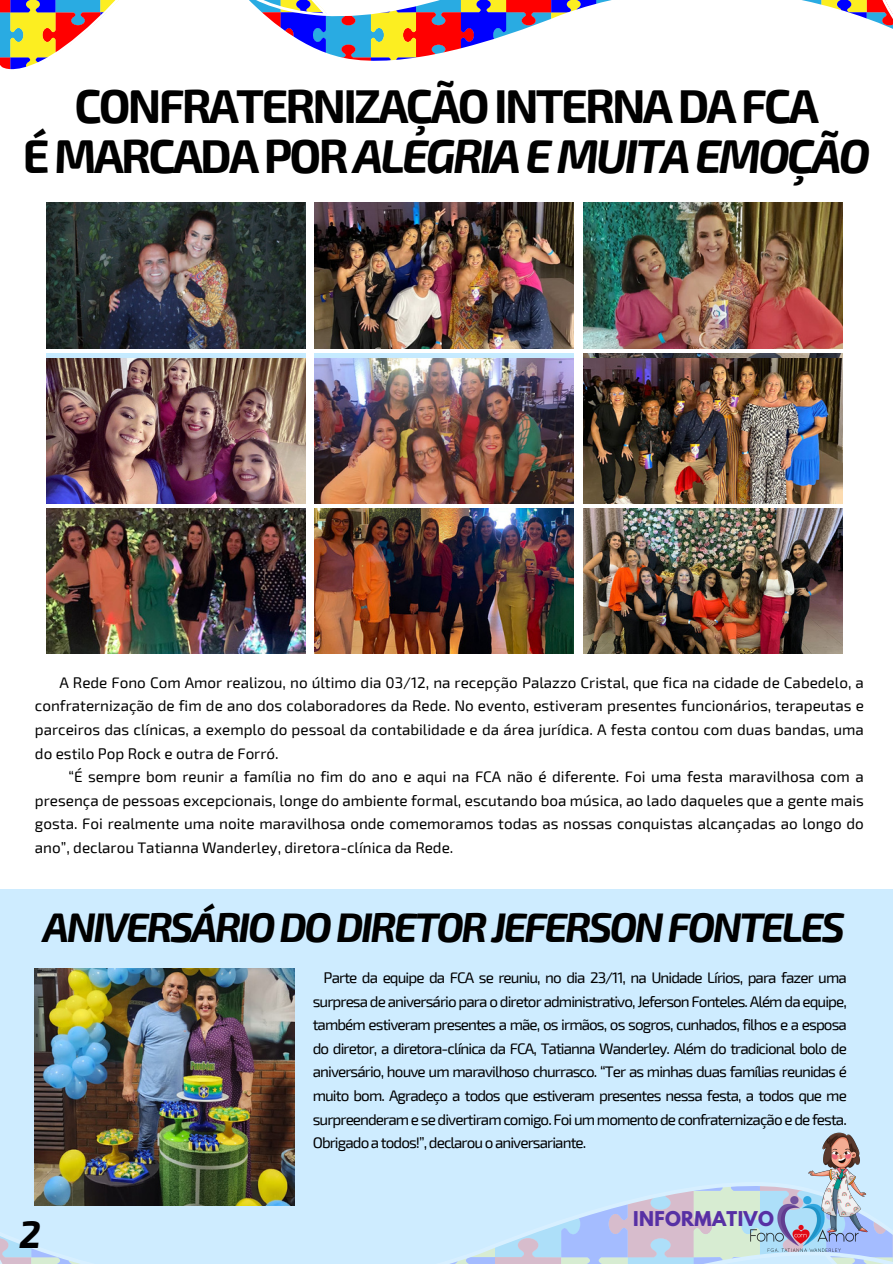
<style>
.page{position:relative;width:893px;height:1264px;background:#fff}
.page>*{position:absolute;margin:0;border:0;box-sizing:border-box;transform-origin:0 0}
.t1{font:italic 700 46.5px "Exo 2";letter-spacing:-.06em;color:#000}
.t2{font:700 46.5px "Exo 2";letter-spacing:-.06em;color:#000}
.t3{font:italic 700 40.5px "Exo 2";letter-spacing:-.06em;color:#000}
.t4{font:italic 700 37.5px "Exo 2";color:#000}
.t5{font:700 18px "League Spartan";letter-spacing:.02em;color:#5730a4}
.t6{font:15.3px/23.7px "Exo 2";color:#000;text-align:justify}
.s1{font-style:normal}
</style>
<div class="page">
<img style="left:583px;top:353px;width:259px;height:5px">
<img style="left:46px;top:508px;width:259px;height:145px">
<img style="left:314px;top:508px;width:259px;height:145px">
<img style="left:583px;top:508px;width:259px;height:145px">
<img style="left:46px;top:203px;width:259px;height:145px">
<img style="left:314px;top:203px;width:259px;height:145px">
<img style="left:583px;top:203px;width:259px;height:145px">
<img style="left:46px;top:358px;width:259px;height:145px">
<img style="left:314px;top:358px;width:259px;height:145px">
<img style="left:583px;top:358px;width:259px;height:145px">
<svg style="left:0;top:0;width:892px;height:70px"></svg>
<div style="left:0;top:889px;width:892px;height:374px;background:#ceecff"></div>
<svg style="left:0;top:1169px;width:892px;height:94px"></svg>
<img style="left:745px;top:1182px;width:118px;height:81px">
<img style="left:790px;top:1132px;width:102px;height:102px">
<img style="left:35px;top:968px;width:260px;height:237px">
<p class="t2" style="left:74px;top:76px;width:746px">CONFRATERNIZAÇÃO INTERNA DA FCA</p>
<p class="t1" style="left:23px;top:126px;width:849px"><span class="s1">É MARCADA POR</span> ALEGRIA E MUITA EMOÇÃO</p>
<p class="t6" style="left:35px;top:669px;width:830px;text-indent:24px">A Rede Fono Com Amor realizou, no último dia 03/12, na recepção Palazzo Cristal, que fica na cidade de Cabedelo, a confraternização de fim de ano dos colaboradores da Rede. No evento, estiveram presentes funcionários, terapeutas e parceiros das clínicas, a exemplo do pessoal da contabilidade e da área jurídica. A festa contou com duas bandas, uma do estilo Pop Rock e outra de Forró.</p>
<p class="t6" style="left:35px;top:764px;width:830px;text-indent:33px">“É sempre bom reunir a família no fim do ano e aqui na FCA não é diferente. Foi uma festa maravilhosa com a presença de pessoas excepcionais, longe do ambiente formal, escutando boa música, ao lado daqueles que a gente mais gosta. Foi realmente uma noite maravilhosa onde comemoramos todas as nossas conquistas alcançadas ao longo do ano”, declarou Tatianna Wanderley, diretora-clínica da Rede.</p>
<p class="t3" style="left:43px;top:900px;width:803px">ANIVERSÁRIO DO DIRETOR JEFERSON FONTELES</p>
<p class="t6" style="left:313px;top:965px;width:535px;text-indent:11px">Parte da equipe da FCA se reuniu, no dia 23/11, na Unidade Lírios, para fazer uma surpresa de aniversário para o diretor administrativo, Jeferson Fonteles. Além da equipe, também estiveram presentes a mãe, os irmãos, os sogros, cunhados, filhos e a esposa do diretor, a diretora-clínica da FCA, Tatianna Wanderley. Além do tradicional bolo de aniversário, houve um maravilhoso churrasco. “Ter as minhas duas famílias reunidas é muito bom. Agradeço a todos que estiveram presentes nessa festa, a todos que me surpreenderam e se divertiram comigo. Foi um momento de confraternização e de festa.<br>Obrigado a todos!”, declarou o aniversariante.</p>
<p class="t4" style="left:19px;top:1209px;width:23px">2</p>
<p class="t5" style="left:633px;top:1209px;width:142px">INFORMATIVO</p>
</div>
